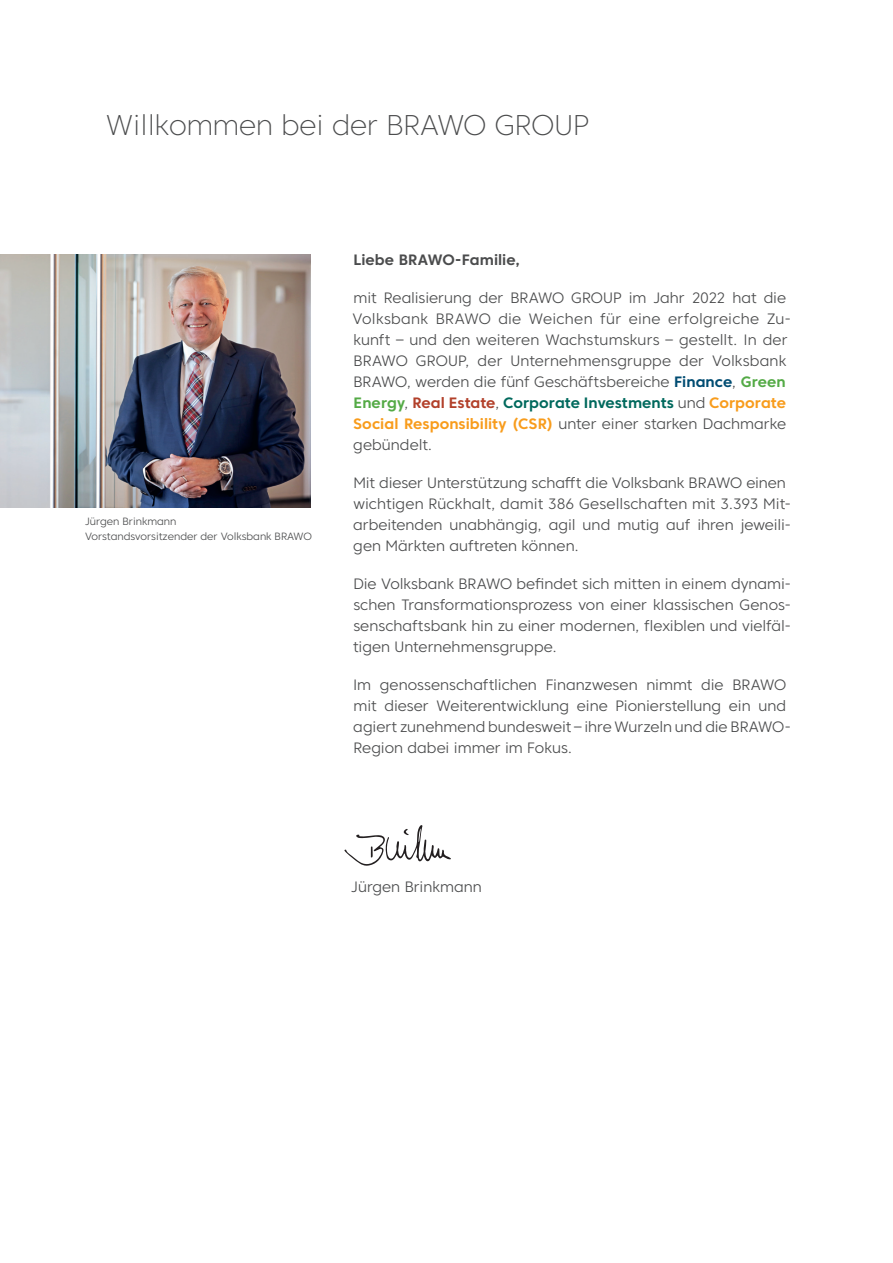
<style>
.page{position:relative;width:893px;height:1263px;background:#fff}
.page>*{position:absolute;margin:0;border:0;box-sizing:border-box;transform-origin:0 0}
.t1{font:200 28.5px "Core Sans C 25";color:#4b4c4d}
.t2{font:300 15px/21px "Core Sans C 35";letter-spacing:.005em;color:#4b4c4d}
.t3{font:700 15px "Core Sans C 65";letter-spacing:.005em;color:#00695d}
.t4{font:700 15px "Core Sans C 65";color:#4b4c4d}
.t5{font:300 10.5px/15px "Core Sans C 35";color:#4b4c4d}
.s1{font-family:"Core Sans C 65";font-weight:700;color:#004c72}
.s2{font-family:"Core Sans C 65";font-weight:700;color:#54aa46}
.s3{color:#54aa46}
.s4{font-family:"Core Sans C 35";font-weight:300;color:#4b4c4d}
.s5{color:#b2402a}
.s6{color:#f89c1c}
.s7{font-family:"Core Sans C 65";font-weight:700;color:#f89c1c}
</style>
<div class="page">
<img style="left:0;top:255px;width:310px;height:253px">
<svg style="left:344px;top:825px;width:107px;height:41px"></svg>
<h1 class="t1" style="left:106px;top:107px;width:484px">Willkommen bei der BRAWO GROUP</h1>
<p class="t5" style="left:85px;top:514px;width:228px">Jürgen Brinkmann<br>Vorstandsvorsitzender der Volksbank BRAWO</p>
<p class="t4" style="left:354px;top:251px;width:168px">Liebe BRAWO-Familie,</p>
<p class="t2" style="left:353px;top:287px;width:439px">mit Realisierung der BRAWO GROUP im Jahr 2022 hat die Volksbank BRAWO die Weichen für eine erfolgreiche Zu&shy;kunft – und den weiteren Wachstumskurs – gestellt. In der BRAWO GROUP, der Unternehmensgruppe der Volksbank BRAWO, werden die fünf Geschäftsbereiche <span class="s1">Finance</span>, <span class="s2">Green</span></p>
<p class="t3" style="left:354px;top:394px;width:434px"><span class="s3">Energy</span><span class="s4">,</span> <span class="s5">Real Estate</span><span class="s4">,</span> Corporate Investments <span class="s4">und</span> <span class="s6">Corporate</span></p>
<p class="t2" style="left:353px;top:413px;width:434px"><span class="s7">Social Responsibility (CSR)</span> unter einer starken Dachmarke gebündelt.</p>
<p class="t2" style="left:353px;top:472px;width:439px">Mit dieser Unterstützung schafft die Volksbank BRAWO einen wichtigen Rückhalt, damit 386 Gesellschaften mit 3.393 Mit&shy;arbeitenden unabhängig, agil und mutig auf ihren jeweili&shy;gen Märkten auftreten können.</p>
<p class="t2" style="left:353px;top:573px;width:439px;text-align:justify">Die Volksbank BRAWO befindet sich mitten in einem dynami&shy;schen Transformationsprozess von einer klassischen Genos&shy;senschaftsbank hin zu einer modernen, flexiblen und vielfäl&shy;tigen Unternehmensgruppe.</p>
<p class="t2" style="left:353px;top:674px;width:437px">Im genossenschaftlichen Finanzwesen nimmt die BRAWO mit dieser Weiterentwicklung eine Pionierstellung ein und agiert zunehmend bundesweit – ihre Wurzeln und die BRAWO-Region dabei immer im Fokus.</p>
<p class="t2" style="left:351px;top:876px;width:132px">Jürgen Brinkmann</p>
</div>
